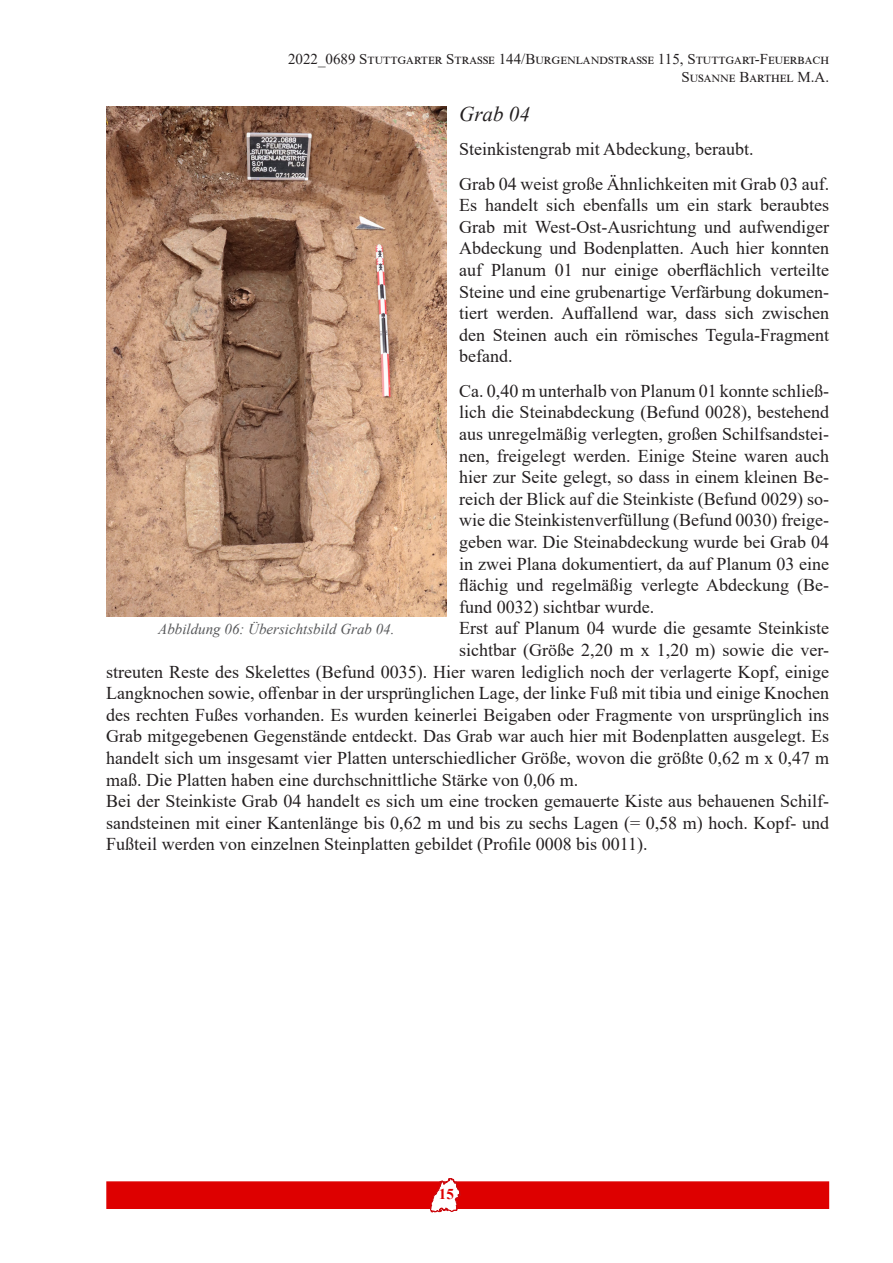
<style>
.page{position:relative;width:893px;height:1263px;background:#fff}
.page>*{position:absolute;margin:0;border:0;box-sizing:border-box;transform-origin:0 0}
.Ueberschrift_3{font:italic 21px "Times New Roman";color:#231f20}
.Standardtext{font:18px/21.6px "Times New Roman";color:#231f20;text-align:justify}
.t1{font:15px/18px "Times New Roman";color:#231f20;text-align:right}
.Abbildungsunterschrift{font:italic 15px "Times New Roman";color:#57585a}
.t2{font:700 15px "Times New Roman";color:#de0000}
</style>
<div class="page">
<div style="left:106px;top:1181px;width:723px;height:28px;background:#de0000;border:2px solid #de0000"></div>
<svg style="left:430px;top:1178px;width:31px;height:34px"></svg>
<img style="left:106px;top:106px;width:340px;height:511px">
<p class="t1" style="left:288px;top:50px;width:543px">2022_0689 Stuttgarter Strasse 144/Burgenlandstrasse 115, Stuttgart-Feuerbach<br>Susanne Barthel M.A.</p>
<p class="Ueberschrift_3" style="left:459px;top:99px;width:72px">Grab 04</p>
<p class="Standardtext" style="left:459px;top:138px;width:296px">Steinkistengrab mit Abdeckung, beraubt.</p>
<p class="Standardtext" style="left:459px;top:172px;width:371px">Grab 04 weist große Ähnlichkeiten mit Grab 03 auf.<br>Es handelt sich ebenfalls um ein stark beraubtes Grab mit West-Ost-Ausrichtung und aufwendiger Abdeckung und Bodenplatten. Auch hier konnten auf Planum 01 nur einige oberflächlich verteilte Steine und eine grubenartige Verfärbung dokumen&shy;tiert werden. Auffallend war, dass sich zwischen den Steinen auch ein römisches Tegula-Fragment befand.</p>
<p class="Standardtext" style="left:459px;top:379px;width:371px">Ca. 0,40 m unterhalb von Planum 01 konnte schließ&shy;lich die Steinabdeckung (Befund 0028), bestehend aus unregelmäßig verlegten, großen Schilfsandstei&shy;nen, freigelegt werden. Einige Steine waren auch hier zur Seite gelegt, so dass in einem kleinen Be&shy;reich der Blick auf die Steinkiste (Befund 0029) so&shy;wie die Steinkistenverfüllung (Befund 0030) freige&shy;geben war. Die Steinabdeckung wurde bei Grab 04 in zwei Plana dokumentiert, da auf Planum 03 eine flächig und regelmäßig verlegte Abdeckung (Be&shy;fund 0032) sichtbar wurde.</p>
<p class="Standardtext" style="left:459px;top:617px;width:371px">Erst auf Planum 04 wurde die gesamte Steinkiste</p>
<p class="Standardtext" style="left:459px;top:639px;width:371px">sichtbar (Größe 2,20 m x 1,20 m) sowie die ver-</p>
<p class="Standardtext" style="left:106px;top:660px;width:724px">streuten Reste des Skelettes (Befund 0035). Hier waren lediglich noch der verlagerte Kopf, einige</p>
<p class="Standardtext" style="left:106px;top:682px;width:724px">Langknochen sowie, offenbar in der ursprünglichen Lage, der linke Fuß mit tibia und einige Knochen</p>
<p class="Standardtext" style="left:106px;top:703px;width:724px">des rechten Fußes vorhanden. Es wurden keinerlei Beigaben oder Fragmente von ursprünglich ins</p>
<p class="Standardtext" style="left:106px;top:725px;width:724px">Grab mitgegebenen Gegenstände entdeckt. Das Grab war auch hier mit Bodenplatten ausgelegt. Es</p>
<p class="Standardtext" style="left:106px;top:747px;width:724px">handelt sich um insgesamt vier Platten unterschiedlicher Größe, wovon die größte 0,62 m x 0,47 m</p>
<p class="Standardtext" style="left:106px;top:768px;width:473px">maß. Die Platten haben eine durchschnittliche Stärke von 0,06 m.</p>
<p class="Standardtext" style="left:106px;top:790px;width:724px">Bei der Steinkiste Grab 04 handelt es sich um eine trocken gemauerte Kiste aus behauenen Schilf&shy;sandsteinen mit einer Kantenlänge bis 0,62 m und bis zu sechs Lagen (= 0,58 m) hoch. Kopf- und Fußteil werden von einzelnen Steinplatten gebildet (Profile 0008 bis 0011).</p>
<p class="Abbildungsunterschrift" style="left:158px;top:619px;width:235px">Abbildung 06: Übersichtsbild Grab 04.</p>
<p class="t2" style="left:439px;top:1183px;width:16px">15</p>
</div>
